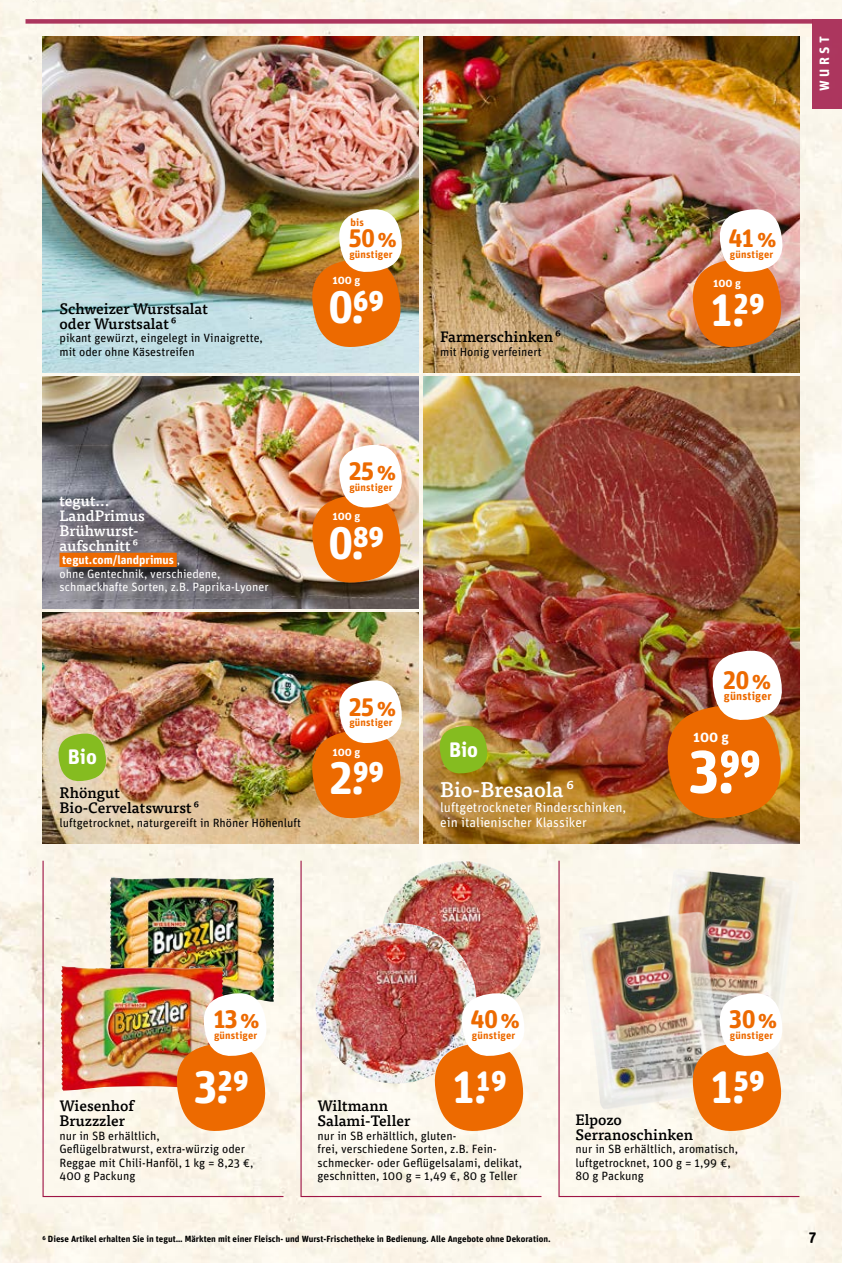
<style>
.page{position:relative;width:842px;height:1263px;background:#fff}
.page>*{position:absolute;margin:0;border:0;box-sizing:border-box;transform-origin:0 0}
.t1{font:60px "tegut Preise";color:#fff}
.t2{font:45.6px "tegut Preise";color:#fff}
.t3{font:25.35px "tegut Preise";letter-spacing:-.025em;color:#ed6a00}
.t4{font:500 21px "Tisa OT";color:#fff}
.t5{font:700 21px "Unit Rounded OT";letter-spacing:-.005em;color:#fff}
.t6{font:500 15px/15px "Tisa OT";color:#000}
.t7{font:500 15px/15px "Tisa OT";color:#fff}
.t8{font:700 15px "Unit Rounded OT";color:#000}
.t9{font:700 14.4px "Unit Rounded OT";color:#fff}
.t10{font:13.5px/15px "Unit Rounded OT";color:#fff}
.t11{font:700 13.5px "Unit Rounded OT";letter-spacing:.26em;color:#fff}
.t12{font:12px/13.5px "Unit Rounded OT";color:#000}
.t13{font:12px/13.5px "Unit Rounded OT";color:#fff}
.t14{font:700 11.55px "Unit Rounded OT";letter-spacing:.015em;color:#ed6a00}
.t15{font:700 11.25px "Unit Rounded OT";color:#fff}
.t16{font:700 10.5px "Unit Rounded OT";letter-spacing:.015em;color:#ed6a00}
.t17{font:700 9px "Unit Rounded OT";color:#000}
.s1{font-family:"Unit Rounded OT";font-weight:700;font-size:24.75px}
.s2{font-weight:400}
.s3{font-weight:700}
</style>
<div class="page">
<img style="left:0;top:0;width:842px;height:1263px">
<div style="left:812px;top:19px;width:30px;height:89px;background:#ac365e"></div>
<div style="left:26px;top:19px;width:786px;height:5px;background:#ac365e"></div>
<img style="left:423px;top:36px;width:376px;height:336px">
<img style="left:691px;top:208px;width:93px;height:141px">
<img style="left:43px;top:36px;width:376px;height:336px">
<img style="left:311px;top:208px;width:92px;height:141px">
<img style="left:423px;top:377px;width:376px;height:467px">
<svg style="left:439px;top:725px;width:49px;height:49px;background:#8faf25"></svg>
<img style="left:665px;top:649px;width:118px;height:171px">
<img style="left:43px;top:377px;width:376px;height:231px">
<svg style="left:311px;top:444px;width:92px;height:140px"></svg>
<div style="left:62px;top:499px;width:224px;height:112px;background:#000;opacity:.75"></div>
<div style="left:60px;top:553px;width:117px;height:14px;background:#ed6a00"></div>
<img style="left:43px;top:612px;width:376px;height:232px">
<svg style="left:58px;top:733px;width:49px;height:49px;background:#9abe40"></svg>
<img style="left:311px;top:679px;width:92px;height:141px">
<img style="left:42px;top:859px;width:243px;height:338px">
<img style="left:300px;top:859px;width:243px;height:338px">
<img style="left:558px;top:859px;width:242px;height:338px">
<p class="t16" style="left:350px;top:216px;width:15px">bis</p>
<h3 class="t3" style="left:348px;top:223px;width:50px">50<span class="s1">%</span></h3>
<p class="t6" style="left:60px;top:301px;width:150px">Schweizer Wurstsalat oder Wurstsalat<span class="s2">6</span></p>
<p class="t12" style="left:60px;top:331px;width:205px">pikant gewürzt, eingelegt in Vinaigrette, mit oder ohne Käsestreifen</p>
<p class="t7" style="left:60px;top:493px;width:87px">tegut...<br>LandPrimus<br>Brühwurst&shy;aufschnitt<span class="s2">6</span></p>
<p class="t13" style="left:60px;top:553px;width:211px"><span class="s3">tegut.com/landprimus</span> ,<br>ohne Gentechnik, verschiedene, schmackhafte Sorten, z.B. Paprika-Lyoner</p>
<p class="t16" style="left:349px;top:248px;width:45px">günstiger</p>
<p class="t15" style="left:332px;top:274px;width:29px">100 g</p>
<h2 class="t2" style="left:329px;top:281px;width:57px">0.69</h2>
<h3 class="t3" style="left:348px;top:456px;width:49px">25<span class="s1">%</span></h3>
<p class="t16" style="left:349px;top:481px;width:45px">günstiger</p>
<p class="t15" style="left:332px;top:509px;width:29px">100 g</p>
<h2 class="t2" style="left:329px;top:516px;width:57px">0.89</h2>
<h3 class="t3" style="left:348px;top:692px;width:49px">25<span class="s1">%</span></h3>
<p class="t16" style="left:349px;top:716px;width:45px">günstiger</p>
<h3 class="t5" style="left:68px;top:744px;width:31px">Bio</h3>
<p class="t15" style="left:332px;top:745px;width:29px">100 g</p>
<h2 class="t2" style="left:329px;top:752px;width:57px">2.99</h2>
<p class="t6" style="left:60px;top:786px;width:141px">Rhöngut<br>Bio-Cervelatswurst<span class="s2">6</span></p>
<p class="t12" style="left:60px;top:816px;width:243px">luftgetrocknet, naturgereift in Rhöner Höhenluft</p>
<p class="t6" style="left:440px;top:330px;width:122px">Farmerschinken<span class="s2">6</span></p>
<p class="t12" style="left:440px;top:345px;width:103px">mit Honig verfeinert</p>
<h3 class="t5" style="left:449px;top:736px;width:31px">Bio</h3>
<h3 class="t4" style="left:440px;top:776px;width:136px">Bio-Bresaola<span class="s2">6</span></h3>
<p class="t10" style="left:440px;top:799px;width:188px">luftgetrockneter Rinderschinken, ein italienischer Klassiker</p>
<p class="t11" style="left:816px;top:91px;width:56px;rotate:-90deg">WURST</p>
<h3 class="t3" style="left:729px;top:223px;width:49px">41<span class="s1">%</span></h3>
<p class="t16" style="left:730px;top:248px;width:45px">günstiger</p>
<p class="t15" style="left:713px;top:277px;width:29px">100 g</p>
<h2 class="t2" style="left:709px;top:284px;width:57px">1.29</h2>
<h3 class="t3" style="left:723px;top:665px;width:50px">20<span class="s1">%</span></h3>
<p class="t14" style="left:724px;top:689px;width:49px">günstiger</p>
<p class="t9" style="left:693px;top:728px;width:37px">100 g</p>
<h1 class="t1" style="left:688px;top:737px;width:74px">3.99</h1>
<h3 class="t3" style="left:213px;top:1005px;width:48px">13<span class="s1">%</span></h3>
<h3 class="t3" style="left:471px;top:1005px;width:50px">40<span class="s1">%</span></h3>
<h3 class="t3" style="left:729px;top:1005px;width:50px">30<span class="s1">%</span></h3>
<p class="t16" style="left:214px;top:1029px;width:45px">günstiger</p>
<p class="t16" style="left:472px;top:1029px;width:45px">günstiger</p>
<p class="t16" style="left:730px;top:1029px;width:45px">günstiger</p>
<h2 class="t2" style="left:193px;top:1060px;width:57px">3.29</h2>
<p class="t6" style="left:60px;top:1098px;width:76px">Wiesenhof<br>Bruzzzler</p>
<p class="t12" style="left:60px;top:1129px;width:195px">nur in SB erhältlich,<br>Geflügelbratwurst, extra-würzig oder<br>Reggae mit Chili-Hanföl, 1 kg = 8,23 €,<br>400 g Packung</p>
<h2 class="t2" style="left:451px;top:1060px;width:57px">1.19</h2>
<p class="t6" style="left:317px;top:1098px;width:94px">Wiltmann<br>Salami-Teller</p>
<p class="t12" style="left:317px;top:1129px;width:206px">nur in SB erhältlich, gluten-<br>frei, verschiedene Sorten, z.B. Fein&shy;schmecker- oder Geflügelsalami, delikat, geschnitten, 100 g = 1,49 €, 80 g Teller</p>
<h2 class="t2" style="left:709px;top:1060px;width:57px">1.59</h2>
<p class="t6" style="left:575px;top:1112px;width:119px">Elpozo<br>Serranoschinken</p>
<p class="t12" style="left:575px;top:1142px;width:164px">nur in SB erhältlich, aromatisch, luftgetrocknet, 100 g = 1,99 €,<br>80 g Packung</p>
<p class="t17" style="left:43px;top:1233px;width:510px">6 Diese Artikel erhalten Sie in tegut… Märkten mit einer Fleisch- und Wurst-Frischetheke in Bedienung. Alle Angebote ohne Dekoration.</p>
<p class="t8" style="left:809px;top:1227px;width:9px">7</p>
</div>
